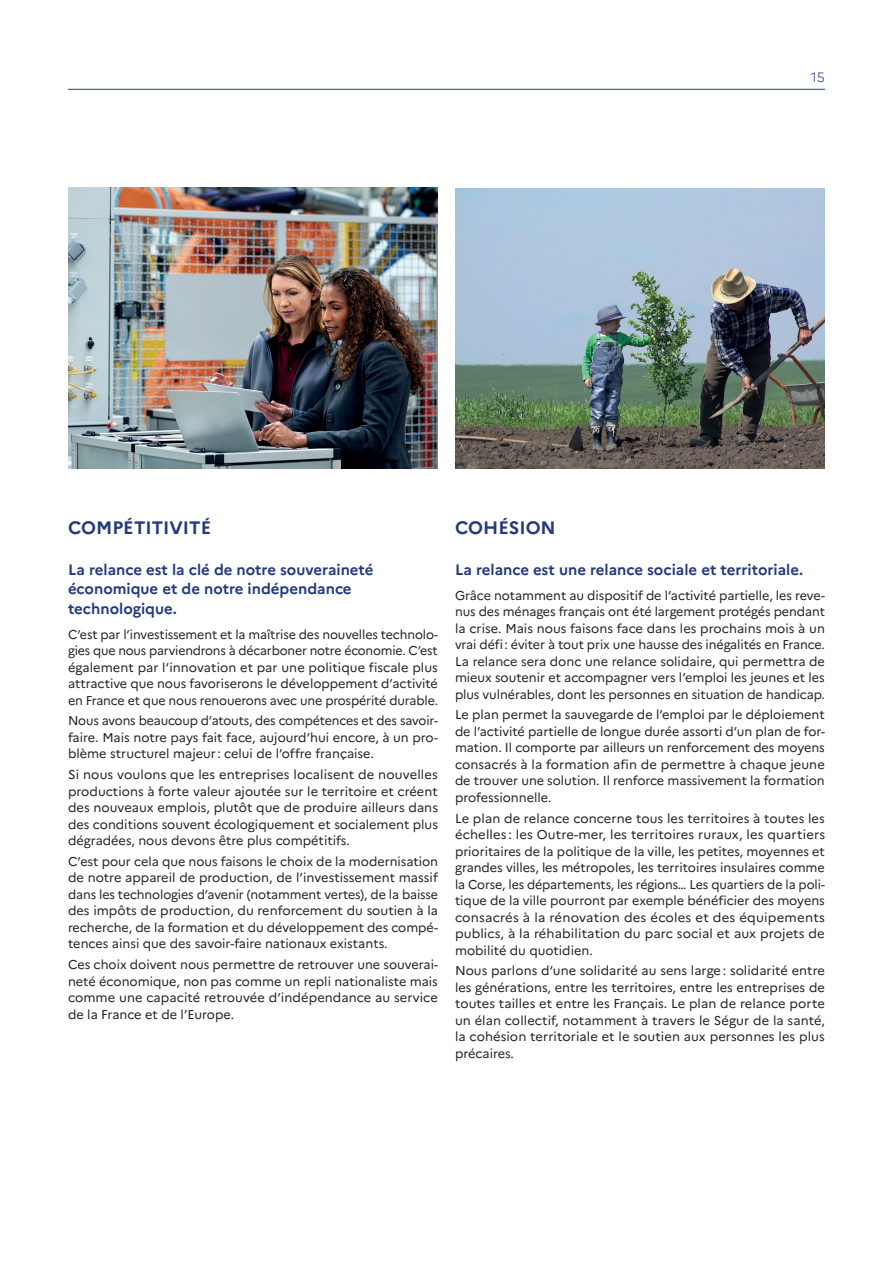
<style>
.page{position:relative;width:893px;height:1263px;background:#fff}
.page>*{position:absolute;margin:0;border:0;box-sizing:border-box;transform-origin:0 0}
.t1{font:700 18px "Marianne";color:#233b7d}
.t2{font:700 15px/19.5px "Marianne";color:#233b7d}
.t3{font:300 13.5px "Marianne";color:#233b7d}
.t4{font:12.75px/16.5px "Marianne";color:#231f20;text-align:justify}
</style>
<div class="page">
<hr style="left:68px;top:89px;width:757px;height:1px;background:#233b7d">
<img style="left:68px;top:187px;width:370px;height:282px">
<img style="left:455px;top:188px;width:370px;height:281px">
<p class="t3" style="left:811px;top:69px;width:16px">15</p>
<h1 class="t1" style="left:68px;top:516px;width:145px">COMPÉTITIVITÉ</h1>
<p class="t2" style="left:68px;top:559px;width:307px">La relance est la clé de notre souveraineté économique et de notre indépendance technologique.</p>
<p class="t4" style="left:68px;top:626px;width:372px">C’est par l’investissement et la maîtrise des nouvelles technolo&shy;gies que nous parviendrons à décarboner notre économie. C’est également par l’innovation et par une politique fiscale plus attractive que nous favoriserons le développement d’activité en France et que nous renouerons avec une prospérité durable.</p>
<p class="t4" style="left:68px;top:712px;width:371px">Nous avons beaucoup d’atouts, des compétences et des savoir&shy;faire. Mais notre pays fait face, aujourd’hui encore, à un pro&shy;blème structurel majeur: celui de l’offre française.</p>
<p class="t4" style="left:68px;top:766px;width:371px">Si nous voulons que les entreprises localisent de nouvelles productions à forte valeur ajoutée sur le territoire et créent des nouveaux emplois, plutôt que de produire ailleurs dans des conditions souvent écologiquement et socialement plus dégradées, nous devons être plus compétitifs.</p>
<p class="t4" style="left:68px;top:853px;width:372px">C’est pour cela que nous faisons le choix de la modernisation de notre appareil de production, de l’investissement massif dans les technologies d’avenir (notamment vertes), de la baisse des impôts de production, du renforcement du soutien à la recherche, de la formation et du développement des compé&shy;tences ainsi que des savoir-faire nationaux existants.</p>
<p class="t4" style="left:68px;top:956px;width:371px">Ces choix doivent nous permettre de retrouver une souverai&shy;neté économique, non pas comme un repli nationaliste mais comme une capacité retrouvée d’indépendance au service de la France et de l’Europe.</p>
<h1 class="t1" style="left:455px;top:516px;width:102px">COHÉSION</h1>
<p class="t2" style="left:455px;top:559px;width:350px">La relance est une relance sociale et territoriale.</p>
<p class="t4" style="left:455px;top:587px;width:372px">Grâce notamment au dispositif de l’activité partielle, les reve&shy;nus des ménages français ont été largement protégés pendant la crise. Mais nous faisons face dans les prochains mois à un vrai défi: éviter à tout prix une hausse des inégalités en France.<br>La relance sera donc une relance solidaire, qui permettra de mieux soutenir et accompagner vers l’emploi les jeunes et les plus vulnérables, dont les personnes en situation de handicap.</p>
<p class="t4" style="left:455px;top:706px;width:371px">Le plan permet la sauvegarde de l’emploi par le déploiement de l’activité partielle de longue durée assorti d’un plan de for&shy;mation. Il comporte par ailleurs un renforcement des moyens consacrés à la formation afin de permettre à chaque jeune de trouver une solution. Il renforce massivement la formation professionnelle.</p>
<p class="t4" style="left:455px;top:810px;width:372px">Le plan de relance concerne tous les territoires à toutes les échelles : les Outre-mer, les territoires ruraux, les quartiers prioritaires de la politique de la ville, les petites, moyennes et grandes villes, les métropoles, les territoires insulaires comme la Corse, les départements, les régions… Les quartiers de la poli&shy;tique de la ville pourront par exemple bénéficier des moyens consacrés à la rénovation des écoles et des équipements publics, à la réhabilitation du parc social et aux projets de mobilité du quotidien.</p>
<p class="t4" style="left:455px;top:962px;width:372px">Nous parlons d’une solidarité au sens large: solidarité entre les générations, entre les territoires, entre les entreprises de toutes tailles et entre les Français. Le plan de relance porte un élan collectif, notamment à travers le Ségur de la santé, la cohésion territoriale et le soutien aux personnes les plus précaires.</p>
</div>
